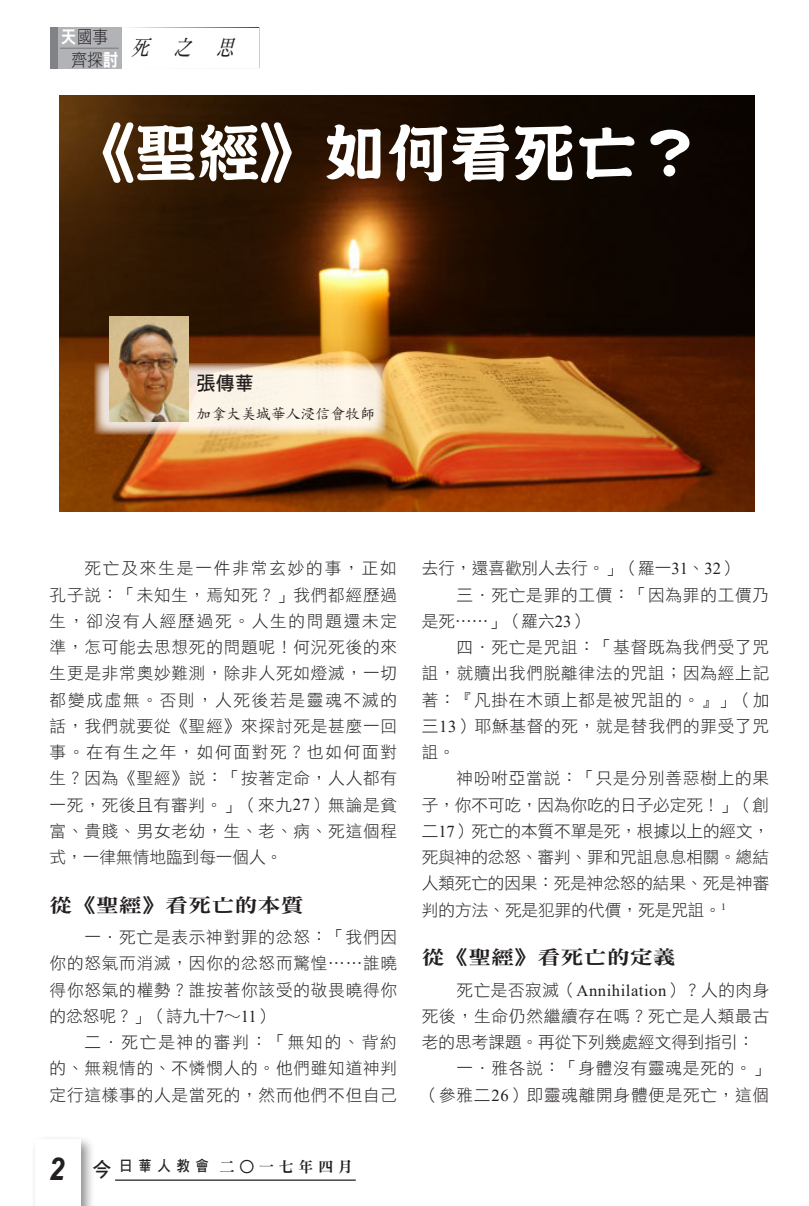
<style>
.page{position:relative;width:809px;height:1206px;background:#fff}
.page>*{position:absolute;margin:0;border:0;box-sizing:border-box;transform-origin:0 0}
.Article_big_head_1{font:63px "DF Bang Shu Std W8";color:#fff}
.Director_Body_Light{font:italic 21px "DF Ming Std W7";color:#231f20;scale:.8 1}
.Head_1{font:19.25px "DF Ming Std W9";color:#231f20;scale:1.2 1}
.Author{font:19.25px "DF Hei Std W7";color:#231f20}
.CCCOWE_News_Body{font:17.5px "DF Hei Std W3";color:#231f20;scale:.9 1}
.Article_Body{font:16.62px/26.2px "DF Hei Std W3";letter-spacing:.045em;color:#231f20;text-align:justify}
.Article_Body-2{font:16.62px "DF Hei Std W3";color:#231f20}
.foot_note_Page{font:14.88px "DF Ming Std W9";letter-spacing:.325em;color:#231f20}
.Author_Intro{font:14.88px "DF Kai Shu Std W5";color:#231f20}
.s1{font-family:"DF Hei Std W9";color:#fff}
.s2{font-family:"Times New Roman"}
.s3{font-family:"Arial";font-weight:700;font-style:italic;font-size:31.5px}
.s4{font-family:"DF Hei Std W7";font-size:21px}
.s5{font-family:"DF Hei Std W7"}
</style>
<div class="page">
<div style="left:30px;top:1134px;width:65px;height:71px;background:#231f20;opacity:.5"></div>
<div style="left:35px;top:1139px;width:45px;height:66px;background:#fff"></div>
<hr style="left:115px;top:1179px;width:241px;height:1px;background:#231f20">
<img style="left:60px;top:95px;width:694px;height:416px">
<svg style="left:94px;top:363px;width:292px;height:71px;background:#f1e2cf"></svg>
<img style="left:109px;top:317px;width:80px;height:104px">
<div style="left:121px;top:27px;width:138px;height:41px;background:#fff;border:2px solid #fff"></div>
<div style="left:50px;top:27px;width:71px;height:41px;background:#b2b3b7"></div>
<div style="left:50px;top:27px;width:8px;height:41px;background:#808285"></div>
<hr style="left:60px;top:48px;width:59px;height:1px;background:#808285">
<p class="CCCOWE_News_Body" style="left:61px;top:27px;width:54px"><span class="s1">天</span>國事</p>
<p class="CCCOWE_News_Body" style="left:71px;top:50px;width:54px">齊探<span class="s1">討</span></p>
<p class="Director_Body_Light" style="left:131px;top:36px;width:136px">死之思</p>
<p class="Article_big_head_1" style="left:71px;top:119px;width:632px">《聖經》如何看死亡？</p>
<p class="Author" style="left:196px;top:372px;width:59px">張傳華</p>
<p class="Author_Intro" style="left:196px;top:405px;width:180px">加拿大美城華人浸信會牧師</p>
<p class="Article_Body" style="left:50px;top:555px;width:349px;text-indent:35px">死亡及來生是一件非常玄妙的事，正如孔子說：「未知生，焉知死？」我們都經歷過生，卻沒有人經歷過死。人生的問題還未定準，怎可能去思想死的問題呢！何況死後的來生更是非常奧妙難測，除非人死如燈滅，一切都變成虛無。否則，人死後若是靈魂不滅的話，我們就要從《聖經》來探討死是甚麼一回事。在有生之年，如何面對死？也如何面對生？因為《聖經》說：「按著定命，人人都有一死，死後且有審判。」（來九<span class="s2">27</span>）無論是貧富、貴賤、男女老幼，生、老、病、死這個程式，一律無情地臨到每一個人。</p>
<p class="Head_1" style="left:50px;top:894px;width:213px">從《聖經》看死亡的本質</p>
<p class="Article_Body" style="left:50px;top:923px;width:349px;text-indent:35px">一．死亡是表示神對罪的忿怒：「我們因你的怒氣而消滅，因你的忿怒而驚惶……誰曉得你怒氣的權勢？誰按著你該受的敬畏曉得你的忿怒呢？」（詩九十<span class="s2">7</span>～<span class="s2">11</span>）</p>
<p class="Article_Body" style="left:50px;top:1028px;width:349px;text-indent:35px">二．死亡是神的審判：「無知的、背約的、無親情的、不憐憫人的。他們雖知道神判定行這樣事的人是當死的，然而他們不但自己</p>
<p class="foot_note_Page" style="left:48px;top:1159px;width:306px"><span class="s3">2</span> <span class="s4">今</span><span class="s5">日華人教會</span> 二○一七年四月</p>
<p class="Article_Body-2" style="left:422px;top:559px;width:317px">去行，還喜歡別人去行。」（羅一<span class="s2">31</span>、<span class="s2">32</span>）</p>
<p class="Article_Body" style="left:422px;top:581px;width:349px;text-indent:35px">三．死亡是罪的工價：「因為罪的工價乃是死……」（羅六<span class="s2">23</span>）</p>
<p class="Article_Body" style="left:422px;top:633px;width:349px;text-indent:35px">四．死亡是咒詛：「基督既為我們受了咒詛，就贖出我們脫離律法的咒詛；因為經上記著：『凡掛在木頭上都是被咒詛的。』」（加三<span class="s2">13</span>）耶穌基督的死，就是替我們的罪受了咒詛。</p>
<p class="Article_Body" style="left:422px;top:765px;width:349px;text-indent:35px">神吩咐亞當說：「只是分別善惡樹上的果子，你不可吃，因為你吃的日子必定死！」（創二<span class="s2">17</span>）死亡的本質不單是死，根據以上的經文，死與神的忿怒、審判、罪和咒詛息息相關。總結人類死亡的因果：死是神忿怒的結果、死是神審判的方法、死是犯罪的代價，死是咒詛。<sup>1</sup></p>
<p class="Head_1" style="left:422px;top:947px;width:213px">從《聖經》看死亡的定義</p>
<p class="Article_Body" style="left:422px;top:976px;width:349px;text-indent:35px">死亡是否寂滅（<span class="s2">Annihilation</span>）？人的肉身死後，生命仍然繼續存在嗎？死亡是人類最古老的思考課題。再從下列幾處經文得到指引：</p>
<p class="Article_Body" style="left:422px;top:1055px;width:349px;text-align:right">一．雅各說：「身體沒有靈魂是死的。」<br>（參雅二<span class="s2">26</span>）即靈魂離開身體便是死亡，這個</p>
</div>
